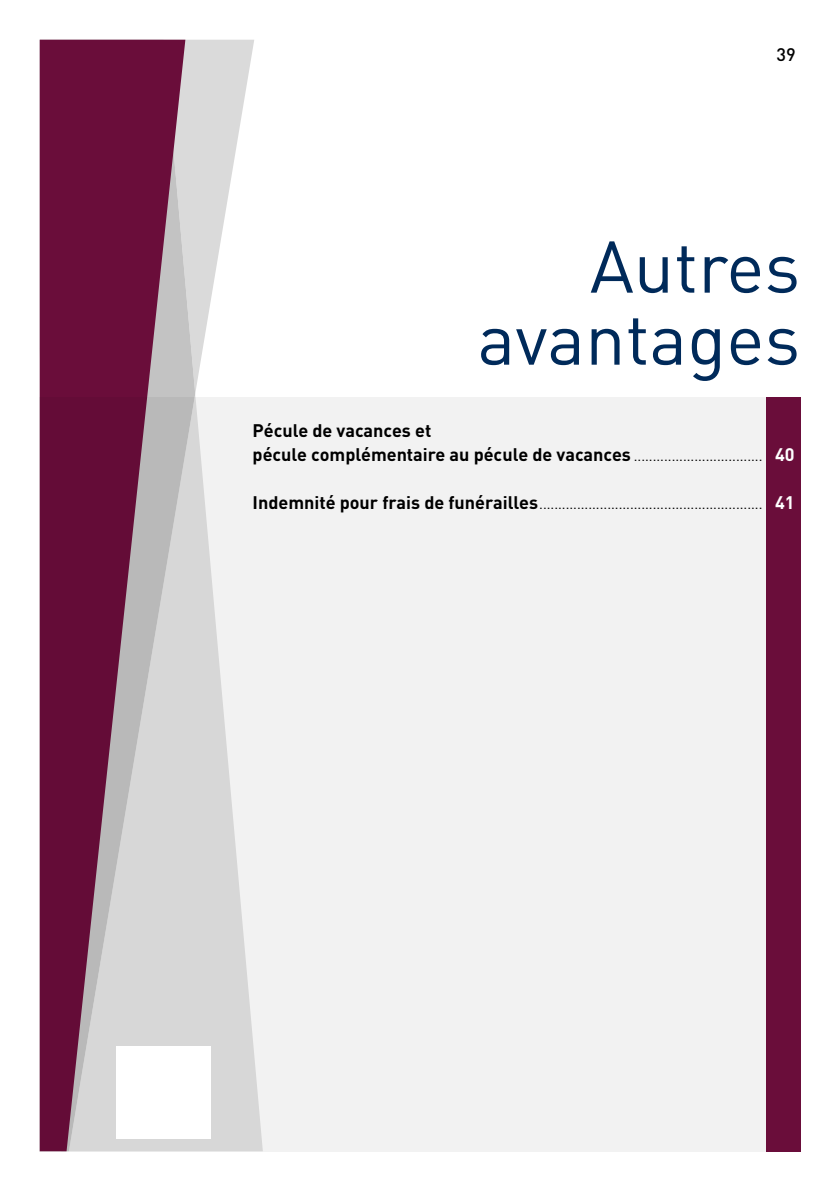
<style>
.page{position:relative;width:840px;height:1191px;background:#fff}
.page>*{position:absolute;margin:0;border:0;box-sizing:border-box;transform-origin:0 0}
.t1{font:72px/72px "DINOT";color:#002a5a;text-align:right}
.t2{font:700 18px/24px "DINOT";color:#000}
.t3{font:500 18px "DINOT";color:#000}
.t4{font:14px "DINOT";color:#000}
.s1{font-weight:400;font-size:14px}
.s2{color:#fff}
.s3{font-weight:700;font-size:18px}
.s4{font-weight:700;font-size:18px;color:#fff}
</style>
<div class="page">
<div style="left:765px;top:397px;width:34px;height:754px;background:#6a0d3a"></div>
<div style="left:40px;top:397px;width:725px;height:754px;background:#f2f2f2"></div>
<svg style="left:195px;top:40px;width:59px;height:309px;fill:#dadada"></svg>
<svg style="left:195px;top:349px;width:68px;height:802px"></svg>
<svg style="left:185px;top:40px;width:10px;height:1111px;background:#d5d5d5"></svg>
<svg style="left:40px;top:40px;width:145px;height:1111px;background:#8d5570"></svg>
<div style="left:116px;top:1046px;width:94px;height:92px;background:#fff"></div>
<p class="t3" style="left:776px;top:40px;width:21px">39</p>
<h1 class="t1" style="left:477px;top:226px;width:324px">Autres avantages</h1>
<p class="t2" style="left:252px;top:417px;width:543px">Pécule de vacances et<br>pécule complémentaire au pécule de vacances <span class="s1">..................................</span> <span class="s2">40</span></p>
<p class="t4" style="left:252px;top:493px;width:543px"><span class="s3">Indemnité pour frais de funérailles</span>........................................................... <span class="s4">41</span></p>
</div>
